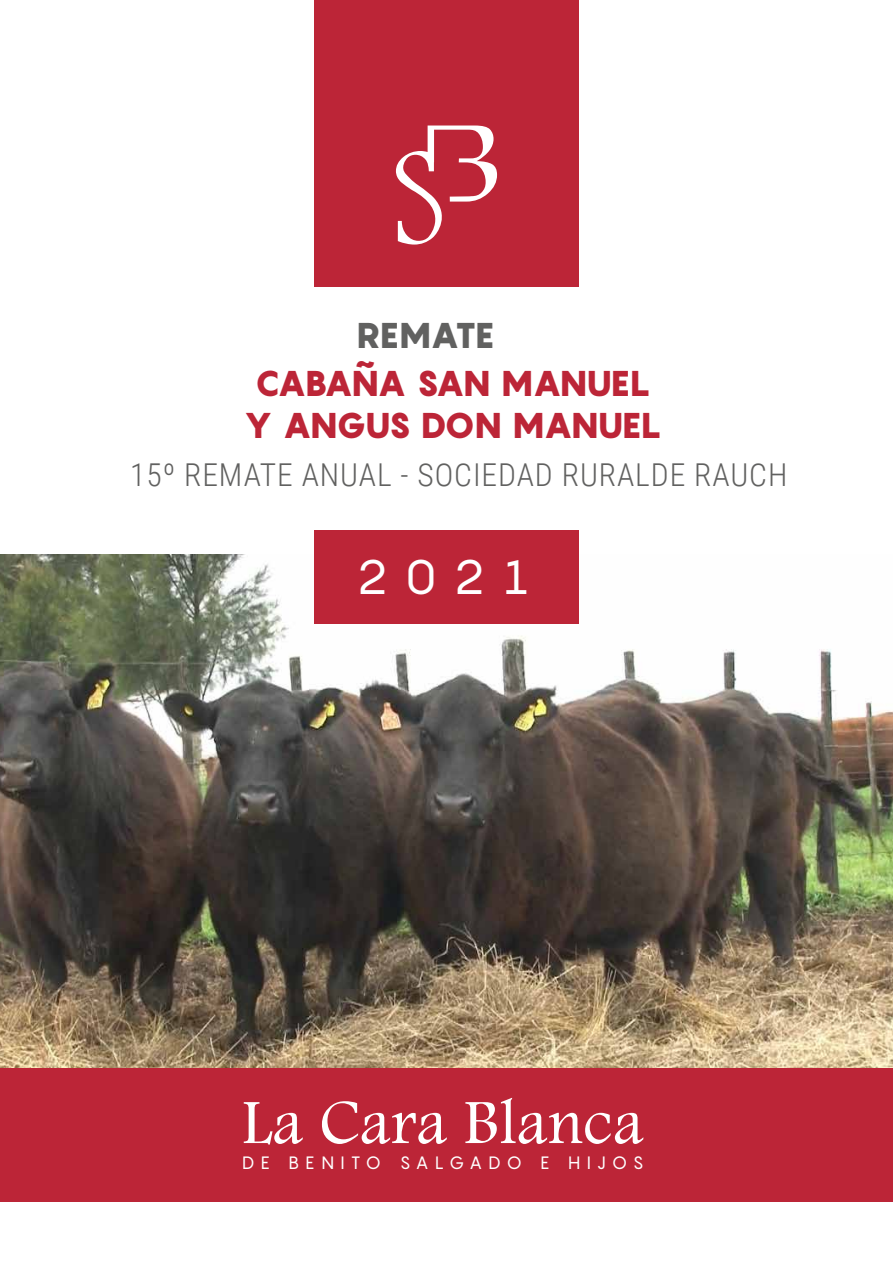
<style>
.page{position:relative;width:893px;height:1263px;background:#fff}
.page>*{position:absolute;margin:0;border:0;box-sizing:border-box;transform-origin:0 0}
.t1{font:65.55px "Footlight MT Light";color:#fff}
.t2{font:47.85px "Pangram";color:#fff}
.t3{font:900 35.4px/42.5px "Pangram";letter-spacing:-.055em;color:#bc2537;text-align:center}
.t4{font:900 35.4px "Pangram";letter-spacing:-.035em;color:#616160}
.t5{font:300 31.5px "Roboto Condensed";letter-spacing:.03em;color:#616160}
.t6{font:17.7px "Pangram";letter-spacing:.345em;color:#fff}
</style>
<div class="page">
<img style="left:0;top:555px;width:893px;height:512px">
<div style="left:314px;top:530px;width:264px;height:93px;background:#bc2537"></div>
<div style="left:0;top:1067px;width:893px;height:134px;background:#bc2537"></div>
<div style="left:314px;top:0;width:264px;height:286px;background:#bc2537"></div>
<svg style="left:396px;top:126px;width:101px;height:119px"></svg>
<p class="t4" style="left:356px;top:312px;width:139px">REMATE</p>
<p class="t3" style="left:244px;top:362px;width:420px">CABAÑA SAN MANUEL<br>Y ANGUS DON MANUEL</p>
<p class="t5" style="left:130px;top:452px;width:659px">15º REMATE ANUAL - SOCIEDAD RURALDE RAUCH</p>
<h2 class="t2" style="left:356px;top:546px;width:174px">2021</h2>
<h1 class="t1" style="left:242px;top:1083px;width:404px">La Cara Blanca</h1>
<p class="t6" style="left:242px;top:1151px;width:403px">DE BENITO SALGADO E HIJOS</p>
</div>
